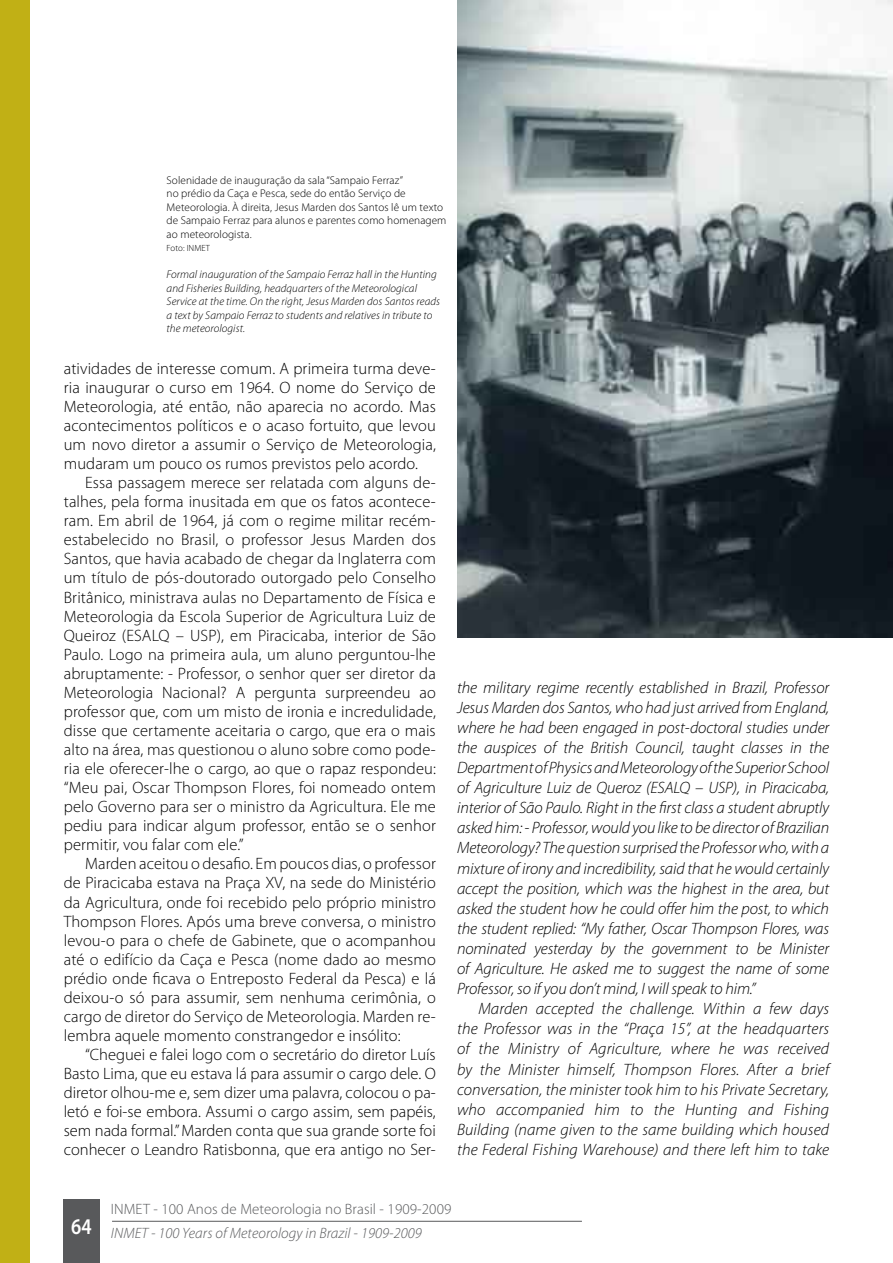
<style>
.page{position:relative;width:893px;height:1263px;background:#fff}
.page>*{position:absolute;margin:0;border:0;box-sizing:border-box;transform-origin:0 0}
.t1{font:600 22.5px "Myriad Pro";color:#fff;scale:.85 1}
.t2{font:300 16.5px/19px "Myriad Pro";letter-spacing:.005em;color:#000;text-align:justify}
.t3{font:italic 300 16.5px/20.1px "Myriad Pro";letter-spacing:-.01em;color:#000;text-align:justify}
.t4{font:300 15px "Myriad Pro";letter-spacing:.005em;color:#58595b}
.t5{font:italic 300 15px "Myriad Pro";letter-spacing:.005em;color:#58595b}
.t6{font:italic 300 11.25px/13.5px "Myriad Pro";letter-spacing:.005em;color:#000}
.t7{font:300 11.25px/13.5px "Myriad Pro";letter-spacing:.005em;color:#000}
.t8{font:300 9px "Myriad Pro";letter-spacing:.005em;color:#000}
</style>
<div class="page">
<div style="left:63px;top:1199px;width:36px;height:64px;background:#58595b"></div>
<hr style="left:112px;top:1221px;width:470px;height:1px;background:#58595b">
<div style="left:0;top:0;width:29px;height:1263px;background:#c1b015"></div>
<img style="left:457px;top:0;width:436px;height:638px">
<p class="t7" style="left:167px;top:173px;width:281px">Solenidade de inauguração da sala “Sampaio Ferraz”<br>no prédio da Caça e Pesca, sede do então Serviço de Meteorologia. À direita, Jesus Marden dos Santos lê um texto de Sampaio Ferraz para alunos e parentes como homenagem ao meteorologista.</p>
<p class="t8" style="left:167px;top:243px;width:45px">Foto: INMET</p>
<p class="t6" style="left:167px;top:268px;width:275px">Formal inauguration of the Sampaio Ferraz hall in the Hunting and Fisheries Building, headquarters of the Meteorological Service at the time. On the right, Jesus Marden dos Santos reads a text by Sampaio Ferraz to students and relatives in tribute to the meteorologist.</p>
<p class="t2" style="left:64px;top:359px;width:374px">atividades de interesse comum. A primeira turma deve&shy;ria inaugurar o curso em 1964. O nome do Serviço de Meteorologia, até então, não aparecia no acordo. Mas acontecimentos políticos e o acaso fortuito, que levou um novo diretor a assumir o Serviço de Meteorologia, mudaram um pouco os rumos previstos pelo acordo.</p>
<p class="t2" style="left:64px;top:473px;width:374px;text-indent:21px">Essa passagem merece ser relatada com alguns de&shy;talhes, pela forma inusitada em que os fatos acontece&shy;ram. Em abril de 1964, já com o regime militar recém&shy;estabelecido no Brasil, o professor Jesus Marden dos Santos, que havia acabado de chegar da Inglaterra com um título de pós-doutorado outorgado pelo Conselho Britânico, ministrava aulas no Departamento de Física e Meteorologia da Escola Superior de Agricultura Luiz de Queiroz (ESALQ – USP), em Piracicaba, interior de São Paulo. Logo na primeira aula, um aluno perguntou-lhe abruptamente: - Professor, o senhor quer ser diretor da Meteorologia Nacional? A pergunta surpreendeu ao professor que, com um misto de ironia e incredulidade, disse que certamente aceitaria o cargo, que era o mais alto na área, mas questionou o aluno sobre como pode&shy;ria ele oferecer-lhe o cargo, ao que o rapaz respondeu: “Meu pai, Oscar Thompson Flores, foi nomeado ontem pelo Governo para ser o ministro da Agricultura. Ele me pediu para indicar algum professor, então se o senhor permitir, vou falar com ele.”</p>
<p class="t2" style="left:64px;top:855px;width:374px;text-indent:21px">Marden aceitou o desafio. Em poucos dias, o professor de Piracicaba estava na Praça XV, na sede do Ministério da Agricultura, onde foi recebido pelo próprio ministro Thompson Flores. Após uma breve conversa, o ministro levou-o para o chefe de Gabinete, que o acompanhou até o edifício da Caça e Pesca (nome dado ao mesmo prédio onde ficava o Entreposto Federal da Pesca) e lá deixou-o só para assumir, sem nenhuma cerimônia, o cargo de diretor do Serviço de Meteorologia. Marden re&shy;lembra aquele momento constrangedor e insólito:</p>
<p class="t2" style="left:64px;top:1045px;width:374px;text-indent:21px">“Cheguei e falei logo com o secretário do diretor Luís Basto Lima, que eu estava lá para assumir o cargo dele. O diretor olhou-me e, sem dizer uma palavra, colocou o pa&shy;letó e foi-se embora. Assumi o cargo assim, sem papéis, sem nada formal.” Marden conta que sua grande sorte foi conhecer o Leandro Ratisbonna, que era antigo no Ser-</p>
<p class="t3" style="left:457px;top:677px;width:374px">the military regime recently established in Brazil, Professor Jesus Marden dos Santos, who had just arrived from England, where he had been engaged in post-doctoral studies under the auspices of the British Council, taught classes in the Department of Physics and Meteorology of the Superior School of Agriculture Luiz de Queroz (ESALQ – USP), in Piracicaba, interior of São Paulo. Right in the first class a student abruptly asked him: - Professor, would you like to be director of Brazilian Meteorology? The question surprised the Professor who, with a mixture of irony and incredibility, said that he would certainly accept the position, which was the highest in the area, but asked the student how he could offer him the post, to which the student replied: “My father, Oscar Thompson Flores, was nominated yesterday by the government to be Minister of Agriculture. He asked me to suggest the name of some Professor, so if you don’t mind, I will speak to him.”</p>
<p class="t3" style="left:457px;top:999px;width:374px;text-indent:21px">Marden accepted the challenge. Within a few days the Professor was in the “Praça 15”, at the headquarters of the Ministry of Agriculture, where he was received by the Minister himself, Thompson Flores. After a brief conversation, the minister took him to his Private Secretary, who accompanied him to the Hunting and Fishing Building (name given to the same building which housed the Federal Fishing Warehouse) and there left him to take</p>
<h1 class="t1" style="left:71px;top:1214px;width:26px">64</h1>
<p class="t4" style="left:111px;top:1201px;width:342px">INMET - 100 Anos de Meteorologia no Brasil - 1909-2009</p>
<p class="t5" style="left:111px;top:1225px;width:312px">INMET - 100 Years of Meteorology in Brazil - 1909-2009</p>
</div>
